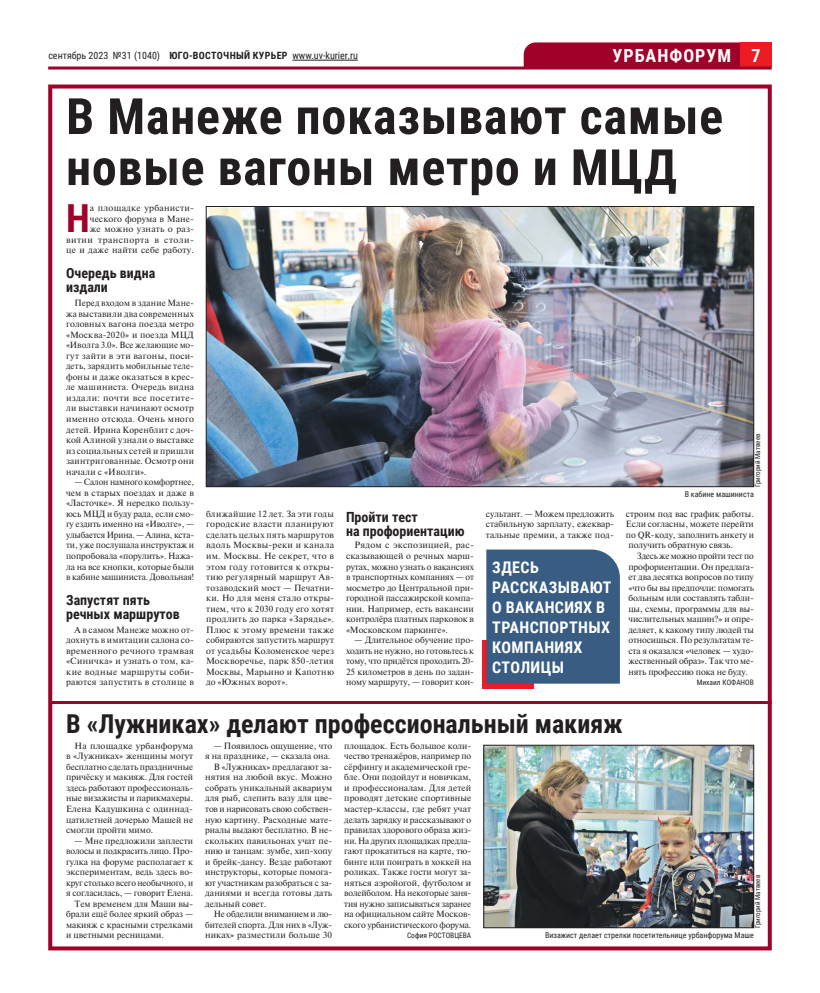
<style>
.page{position:relative;width:820px;height:993px;background:#fff}
.page>*{position:absolute;margin:0;border:0;box-sizing:border-box;transform-origin:0 0}
.t1{font:700 50px/51px "Roboto Condensed";letter-spacing:.015em;color:#231f20}
.t2{font:700 38.6px "Roboto Condensed";color:#9e0229}
.t3{font:700 26px "Roboto Condensed";color:#231f20}
.t4{font:700 18px "Roboto Condensed";letter-spacing:.055em;color:#fff}
.t5{font:700 16px/20px "Roboto Condensed";letter-spacing:.025em;color:#fff}
.t6{font:700 14px/14px "Roboto Condensed";color:#231f20}
.t7{font:10px "Roboto Condensed";color:#231f20}
.t8{font:9px/10.5px "Newton C";color:#231f20;text-align:justify}
.t9{font:9px/10.5px "Newton C";letter-spacing:.02em;color:#231f20;text-align:right}
.t10{font:8px "Roboto Condensed";color:#231f20}
.t11{font:7.5px "Roboto Condensed";color:#231f20}
.t12{font:7px "Roboto Condensed";color:#231f20}
.s1{font-weight:700}
</style>
<div class="page">
<div style="left:523px;top:42px;width:217px;height:24px;background:#9e0229"></div>
<div style="left:740px;top:42px;width:31px;height:25px;background:#ed1c24"></div>
<hr style="left:48px;top:66px;width:723px;height:3px;background:#9e0229">
<hr style="left:292px;top:60px;width:66px;height:1px;background:#231f20">
<div style="left:48px;top:84px;width:723px;height:866px;border:4px solid #9e0229"></div>
<hr style="left:50px;top:700px;width:721px;height:3px;background:#9e0229">
<img style="left:208px;top:208px;width:543px;height:276px">
<div style="left:206px;top:206px;width:547px;height:280px;border:1px solid #231f20"></div>
<img style="left:485px;top:746px;width:266px;height:179px">
<div style="left:483px;top:744px;width:270px;height:183px;border:1px solid #231f20"></div>
<div style="left:482px;top:639px;width:51px;height:49px;background:#ed1c24"></div>
<div style="left:486px;top:549px;width:133px;height:134px;background:#395c82"></div>
<p class="t7" style="left:48px;top:50px;width:311px">сентябрь 2023 №31 (1040) <span class="s1">ЮГО-ВОСТОЧНЫЙ КУРЬЕР</span> www.uv-kurier.ru</p>
<h3 class="t4" style="left:612px;top:45px;width:149px">УРБАНФОРУМ 7</h3>
<h1 class="t1" style="left:66px;top:91px;width:658px">В Манеже показывают самые новые вагоны метро и МЦД</h1>
<h2 class="t2" style="left:66px;top:196px;width:25px">Н</h2>
<p class="t9" style="left:66px;top:204px;width:129px">а площадке урбанисти&shy;ческого форума в Мане-<br>же можно узнать о раз&shy;витии транспорта в столи&shy;це и даже найти себе работу.</p>
<h3 class="t6" style="left:66px;top:266px;width:91px">Очередь видна издали</h3>
<p class="t8" style="left:66px;top:298px;width:129px;text-indent:9px">Перед входом в здание Мане&shy;жа выставили два современных головных вагона поезда метро «Москва-2020» и поезда МЦД «Иволга 3.0». Все желающие мо&shy;гут зайти в эти вагоны, поси&shy;деть, зарядить мобильные теле&shy;фоны и даже оказаться в крес&shy;ле машиниста. Очередь видна издали: почти все посетите&shy;ли выставки начинают осмотр именно отсюда. Очень много детей. Ирина Коренблит с доч&shy;кой Алиной узнали о выставке из социальных сетей и пришли заинтригованные. Осмотр они начали с «Иволги».</p>
<p class="t8" style="left:66px;top:477px;width:129px;text-indent:9px">— Салон намного комфортнее, чем в старых поездах и даже в «Ласточке». Я нередко пользу&shy;юсь МЦД и буду рада, если смо&shy;гу ездить именно на «Иволге», — улыбается Ирина. — Алина, кста&shy;ти, уже послушала инструктаж и попробовала «порулить». Нажа&shy;ла на все кнопки, которые были в кабине машиниста. Довольная!</p>
<h3 class="t6" style="left:66px;top:592px;width:115px">Запустят пять речных маршрутов</h3>
<p class="t8" style="left:66px;top:625px;width:129px;text-indent:9px">А в самом Манеже можно от&shy;дохнуть в имитации салона со&shy;временного речного трамвая «Синичка» и узнать о том, ка&shy;кие водные маршруты соби&shy;раются запустить в столице в</p>
<p class="t8" style="left:206px;top:509px;width:129px">ближайшие 12 лет. За эти годы городские власти планируют сделать целых пять маршрутов вдоль Москвы-реки и канала им. Москвы. Не секрет, что в этом году готовится к откры&shy;тию регулярный маршрут Ав&shy;тозаводский мост — Печатни&shy;ки. Но для меня стало откры&shy;тием, что к 2030 году его хотят продлить до парка «Зарядье».<br>Плюс к этому времени также собираются запустить маршрут от усадьбы Коломенское через Москворечье, парк 850-летия Москвы, Марьино и Капотню до «Южных ворот».</p>
<h3 class="t6" style="left:346px;top:509px;width:120px">Пройти тест<br>на профориентацию</h3>
<p class="t8" style="left:346px;top:541px;width:129px;text-indent:9px">Рядом с экспозицией, рас&shy;сказывающей о речных марш&shy;рутах, можно узнать о вакансиях в транспортных компаниях — от мосметро до Центральной при&shy;городной пассажирской компа&shy;нии. Например, есть вакансии контролёра платных парковок в «Московском паркинге».</p>
<p class="t8" style="left:346px;top:635px;width:129px;text-indent:9px">— Длительное обучение про&shy;ходить не нужно, но готовьтесь к тому, что придётся проходить 20- 25 километров в день по задан&shy;ному маршруту, — говорит кон-</p>
<p class="t12" style="left:753px;top:486px;width:55px;rotate:-90deg">Григорий Матвеев</p>
<p class="t10" style="left:684px;top:490px;width:71px">В кабине машиниста</p>
<p class="t8" style="left:486px;top:509px;width:129px">сультант. — Можем предложить стабильную зарплату, ежеквар&shy;тальные премии, а также под-</p>
<p class="t8" style="left:625px;top:509px;width:129px">строим под вас график работы.<br>Если согласны, можете перейти по QR-коду, заполнить анкету и получить обратную связь.</p>
<p class="t8" style="left:628px;top:551px;width:127px;text-indent:9px">Здесь же можно пройти тест по профориентации. Он предлага&shy;ет два десятка вопросов по типу «что бы вы предпочли: помогать больным или составлять табли&shy;цы, схемы, программы для вы&shy;числительных машин?» и опре&shy;деляет, к какому типу людей ты относишься. По результатам те&shy;ста я оказался «человек — худо&shy;жественный образ». Так что ме&shy;нять профессию пока не буду.</p>
<p class="t11" style="left:696px;top:678px;width:59px">Михаил КОФАНОВ</p>
<h3 class="t5" style="left:492px;top:557px;width:121px">ЗДЕСЬ<br>РАССКАЗЫВАЮТ<br>О ВАКАНСИЯХ В<br>ТРАНСПОРТНЫХ<br>КОМПАНИЯХ<br>СТОЛИЦЫ</h3>
<h3 class="t3" style="left:66px;top:708px;width:558px">В «Лужниках» делают профессиональный макияж</h3>
<p class="t8" style="left:66px;top:741px;width:128px;text-indent:9px">На площадке урбанфорума в «Лужниках» женщины могут бесплатно сделать праздничные причёску и макияж. Для гостей здесь работают профессиональ&shy;ные визажисты и парикмахеры.<br>Елена Кадушкина с одиннад&shy;цатилетней дочерью Машей не смогли пройти мимо.</p>
<p class="t8" style="left:75px;top:835px;width:120px">— Мне предложили заплести</p>
<p class="t8" style="left:66px;top:846px;width:128px">волосы и подкрасить лицо. Про-</p>
<p class="t8" style="left:66px;top:856px;width:128px">гулка на форуме располагает к</p>
<p class="t8" style="left:66px;top:867px;width:128px">экспериментам, ведь здесь во-</p>
<p class="t8" style="left:66px;top:878px;width:128px">круг столько всего необычного, и</p>
<p class="t8" style="left:66px;top:888px;width:128px">я согласилась, — говорит Елена.</p>
<p class="t8" style="left:75px;top:899px;width:120px">Тем временем для Маши вы-</p>
<p class="t8" style="left:66px;top:909px;width:128px">брали ещё более яркий образ —</p>
<p class="t8" style="left:66px;top:920px;width:128px">макияж с красными стрелками</p>
<p class="t8" style="left:66px;top:930px;width:99px">и цветными ресницами.</p>
<p class="t8" style="left:344px;top:741px;width:128px">площадок. Есть большое коли&shy;чество тренажёров, например по сёрфингу и академической гре&shy;бле. Они подойдут и новичкам, и профессионалам. Для детей проводят детские спортивные мастер-классы, где ребят учат делать зарядку и рассказывают о правилах здорового образа жиз&shy;ни. На других площадках предла&shy;гают прокатиться на карте, тю&shy;бинге или поиграть в хоккей на роликах. Также гости могут за&shy;няться аэройогой, футболом и волейболом. На некоторые заня&shy;тия нужно записываться заранее на официальном сайте Москов&shy;ского урбанистического форума.</p>
<p class="t11" style="left:407px;top:931px;width:66px">София РОСТОВЦЕВА</p>
<p class="t10" style="left:545px;top:930px;width:210px">Визажист делает стрелки посетительнице урбанфорума Маше</p>
<p class="t8" style="left:213px;top:741px;width:120px">— Появилось ощущение, что</p>
<p class="t8" style="left:205px;top:751px;width:127px">я на празднике, — сказала она.</p>
<p class="t8" style="left:213px;top:762px;width:120px">В «Лужниках» предлагают за-</p>
<p class="t8" style="left:205px;top:772px;width:128px">нятия на любой вкус. Можно</p>
<p class="t8" style="left:205px;top:783px;width:128px">собрать уникальный аквариум</p>
<p class="t8" style="left:205px;top:793px;width:128px">для рыб, слепить вазу для цве-</p>
<p class="t8" style="left:205px;top:804px;width:128px">тов и нарисовать свою собствен-</p>
<p class="t8" style="left:205px;top:814px;width:128px">ную картину. Расходные мате-</p>
<p class="t8" style="left:205px;top:825px;width:128px">риалы выдают бесплатно. В не-</p>
<p class="t8" style="left:205px;top:835px;width:128px">скольких павильонах учат пе-</p>
<p class="t8" style="left:205px;top:846px;width:128px">нию и танцам: зумбе, хип-хопу</p>
<p class="t8" style="left:205px;top:856px;width:128px">и брейк-дансу. Везде работают</p>
<p class="t8" style="left:205px;top:867px;width:128px">инструкторы, которые помога-</p>
<p class="t8" style="left:205px;top:878px;width:128px">ют участникам разобраться с за-</p>
<p class="t8" style="left:205px;top:888px;width:128px">даниями и всегда готовы дать</p>
<p class="t8" style="left:205px;top:899px;width:63px">дельный совет.</p>
<p class="t8" style="left:213px;top:909px;width:120px">Не обделили вниманием и лю-</p>
<p class="t8" style="left:205px;top:920px;width:128px">бителей спорта. Для них в «Луж-</p>
<p class="t8" style="left:205px;top:930px;width:128px">никах» разместили больше 30</p>
<p class="t12" style="left:753px;top:927px;width:55px;rotate:-90deg">Григорий Матвеев</p>
</div>
